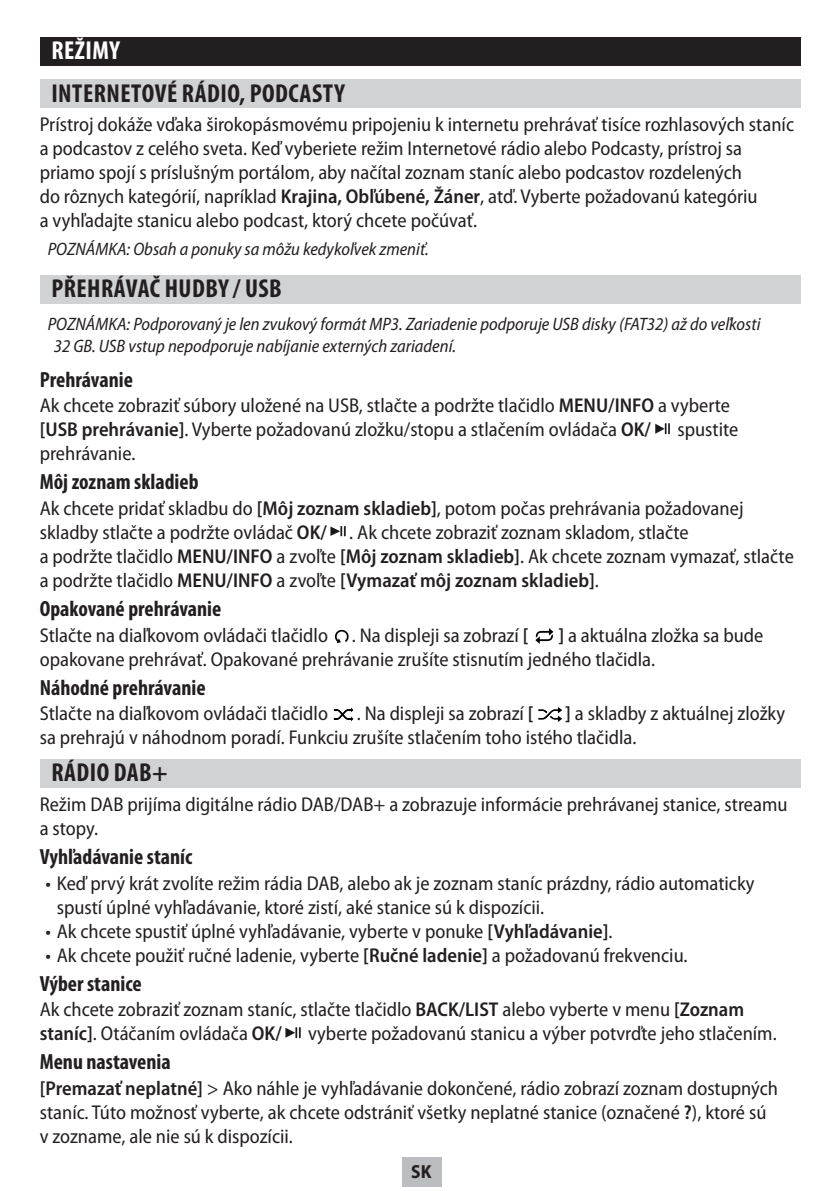
<style>
.page{position:relative;width:840px;height:1191px;background:#fff}
.page>*{position:absolute;margin:0;border:0;box-sizing:border-box;transform-origin:0 0}
.Podnadpis{font:700 condensed 26px "Myriad Pro";letter-spacing:.02em;color:#231f20}
.Nadpis{font:700 condensed 26px "Myriad Pro";letter-spacing:.02em;color:#fff}
.Tučný_text{font:700 condensed 22px "Myriad Pro";color:#231f20}
.Text{font:semi-condensed 20px/24px "Myriad Pro";color:#231f20}
.t1{font:700 semi-condensed 19px "Myriad Pro";color:#231f20}
.Note{font:italic semi-condensed 18px/21.6px "Myriad Pro";color:#231f20}
.s1{font-weight:600}
</style>
<div class="page">
<div style="left:401px;top:1157px;width:40px;height:29px;background:#bcbdc0"></div>
<div style="left:40px;top:37px;width:759px;height:29px;background:#231f20"></div>
<div style="left:40px;top:79px;width:759px;height:29px;background:#d1d2d4"></div>
<div style="left:40px;top:275px;width:759px;height:29px;background:#d1d2d4"></div>
<div style="left:40px;top:759px;width:759px;height:28px;background:#d1d2d4"></div>
<img style="left:655px;top:423px;width:15px;height:12px">
<img style="left:330px;top:526px;width:16px;height:11px">
<img style="left:335px;top:629px;width:14px;height:14px">
<img style="left:535px;top:628px;width:19px;height:16px">
<img style="left:333px;top:707px;width:21px;height:15px">
<img style="left:538px;top:707px;width:24px;height:15px">
<img style="left:285px;top:1027px;width:16px;height:12px">
<p class="Nadpis" style="left:51px;top:34px;width:70px">REŽIMY</p>
<p class="Podnadpis" style="left:51px;top:77px;width:295px">INTERNETOVÉ RÁDIO, PODCASTY</p>
<p class="Text" style="left:40px;top:112px;width:755px">Prístroj dokáže vďaka širokopásmovému pripojeniu k internetu prehrávať tisíce rozhlasových staníc a podcastov z celého sveta. Keď vyberiete režim Internetové rádio alebo Podcasty, prístroj sa priamo spojí s príslušným portálom, aby načítal zoznam staníc alebo podcastov rozdelených<br>do rôznych kategórií, napríklad <span class="s1">Krajina, Obľúbené, Žáner</span>, atď. Vyberte požadovanú kategóriu<br>a vyhľadajte stanicu alebo podcast, ktorý chcete počúvať.</p>
<p class="Note" style="left:48px;top:238px;width:382px">POZNÁMKA: Obsah a ponuky sa môžu kedykoľvek zmeniť.</p>
<p class="Podnadpis" style="left:51px;top:272px;width:232px">PŘEHRÁVAČ HUDBY / USB</p>
<p class="Note" style="left:54px;top:313px;width:708px;text-indent:-6px">POZNÁMKA: Podporovaný je len zvukový formát MP3. Zariadenie podporuje USB disky (FAT32) až do veľkosti<br>32 GB. USB vstup nepodporuje nabíjanie externých zariadení.</p>
<p class="Tučný_text" style="left:40px;top:366px;width:95px">Prehrávanie</p>
<p class="Text" style="left:40px;top:393px;width:691px">Ak chcete zobraziť súbory uložené na USB, stlačte a podržte tlačidlo <span class="s1">MENU/INFO</span> a vyberte <span class="s1">[USB prehrávanie]</span>. Vyberte požadovanú zložku/stopu a stlačením ovládača <span class="s1">OK/</span></p>
<p class="Text" style="left:677px;top:417px;width:62px">spustite</p>
<p class="Text" style="left:40px;top:441px;width:97px">prehrávanie.</p>
<p class="Tučný_text" style="left:40px;top:468px;width:160px">Môj zoznam skladieb</p>
<p class="Text" style="left:40px;top:496px;width:755px">Ak chcete pridať skladbu do <span class="s1">[Môj zoznam skladieb]</span>, potom počas prehrávania požadovanej skladby stlačte a podržte ovládač <span class="s1">OK/</span> . Ak chcete zobraziť zoznam skladom, stlačte<br>a podržte tlačidlo <span class="s1">MENU/INFO</span> a zvoľte <span class="s1">[Môj zoznam skladieb]</span>. Ak chcete zoznam vymazať, stlačte a podržte tlačidlo <span class="s1">MENU/INFO</span> a zvoľte <span class="s1">[Vymazať môj zoznam skladieb]</span>.</p>
<p class="Tučný_text" style="left:40px;top:595px;width:183px">Opakované prehrávanie</p>
<p class="Text" style="left:40px;top:622px;width:490px">Stlačte na diaľkovom ovládači tlačidlo . Na displeji sa zobrazí <span class="s1">[</span></p>
<p class="Text" style="left:40px;top:622px;width:724px;text-indent:518px"><span class="s1">]</span> a aktuálna zložka sa bude opakovane prehrávať. Opakované prehrávanie zrušíte stisnutím jedného tlačidla.</p>
<p class="Tučný_text" style="left:40px;top:674px;width:167px">Náhodné prehrávanie</p>
<p class="Text" style="left:40px;top:701px;width:289px">Stlačte na diaľkovom ovládači tlačidlo</p>
<p class="Text" style="left:356px;top:701px;width:178px">. Na displeji sa zobrazí <span class="s1">[</span></p>
<p class="Text" style="left:40px;top:701px;width:746px;text-indent:525px"><span class="s1">]</span> a skladby z aktuálnej zložky sa prehrajú v náhodnom poradí. Funkciu zrušíte stlačením toho istého tlačidla.</p>
<p class="Podnadpis" style="left:51px;top:756px;width:118px">RÁDIO DAB+</p>
<p class="Text" style="left:40px;top:792px;width:749px">Režim DAB prijíma digitálne rádio DAB/DAB+ a zobrazuje informácie prehrávanej stanice, streamu a stopy.</p>
<p class="Tučný_text" style="left:40px;top:843px;width:154px">Vyhľadávanie staníc</p>
<p class="Text" style="left:57px;top:870px;width:699px;text-indent:-11px">• Keď prvý krát zvolíte režim rádia DAB, alebo ak je zoznam staníc prázdny, rádio automaticky spustí úplné vyhľadávanie, ktoré zistí, aké stanice sú k dispozícii.</p>
<p class="Text" style="left:45px;top:918px;width:568px">• Ak chcete spustiť úplné vyhľadávanie, vyberte v ponuke <span class="s1">[Vyhľadávanie]</span>.</p>
<p class="Text" style="left:45px;top:942px;width:643px">• Ak chcete použiť ručné ladenie, vyberte <span class="s1">[Ručné ladenie]</span> a požadovanú frekvenciu.</p>
<p class="Tučný_text" style="left:40px;top:969px;width:103px">Výber stanice</p>
<p class="Text" style="left:40px;top:997px;width:705px">Ak chcete zobraziť zoznam staníc, stlačte tlačidlo <span class="s1">BACK/LIST</span> alebo vyberte v menu <span class="s1">[Zoznam staníc]</span>. Otáčaním ovládača <span class="s1">OK/</span></p>
<p class="Text" style="left:308px;top:1021px;width:470px">vyberte požadovanú stanicu a výber potvrďte jeho stlačením.</p>
<p class="Tučný_text" style="left:40px;top:1048px;width:132px">Menu nastavenia</p>
<p class="Text" style="left:40px;top:1076px;width:739px"><span class="s1">[Premazať neplatné]</span> &gt; Ako náhle je vyhľadávanie dokončené, rádio zobrazí zoznam dostupných staníc. Túto možnosť vyberte, ak chcete odstrániť všetky neplatné stanice (označené <span class="s1">?</span>), ktoré sú v zozname, ale nie sú k dispozícii.</p>
<p class="t1" style="left:411px;top:1159px;width:22px">SK</p>
</div>
